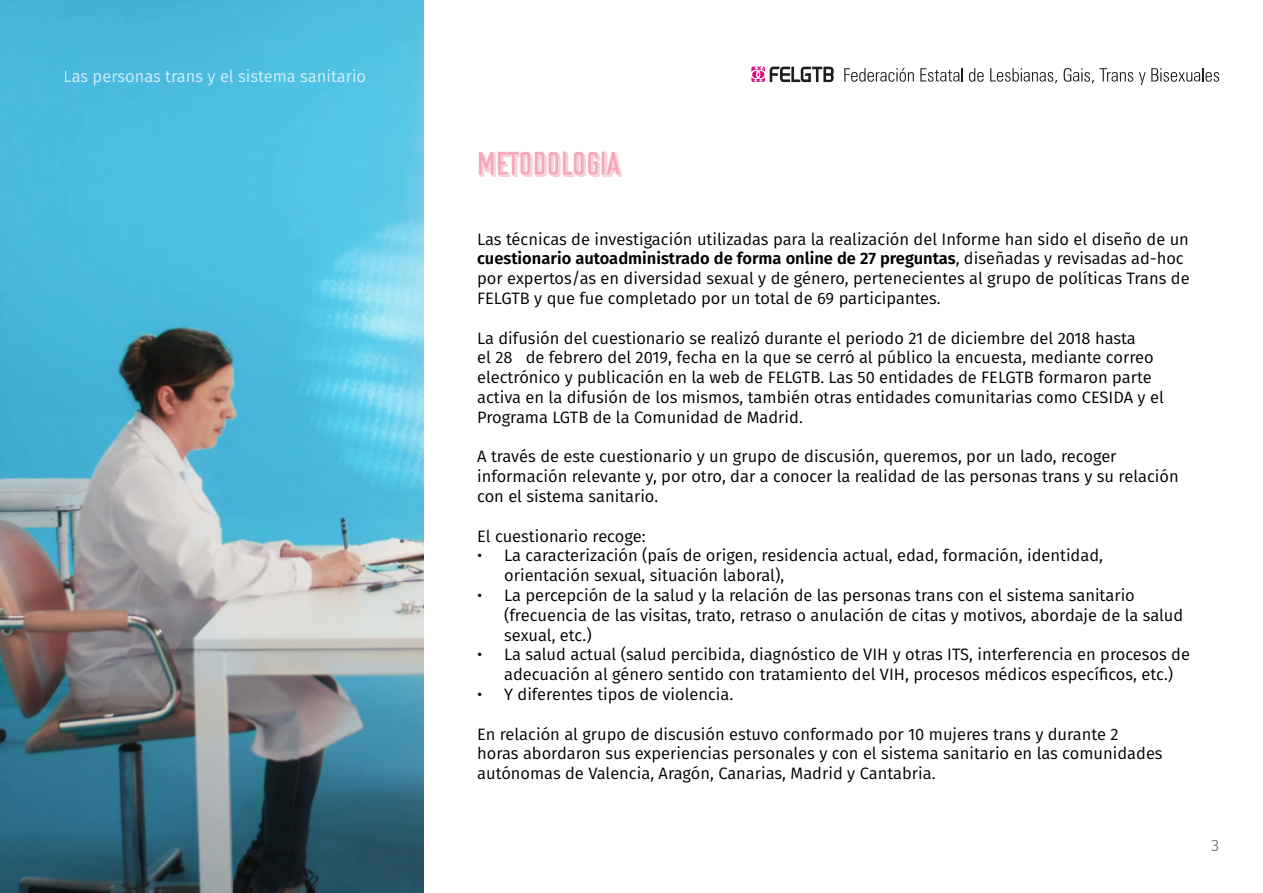
<style>
.page{position:relative;width:1263px;height:893px;background:#fff}
.page>*{position:absolute;margin:0;border:0;box-sizing:border-box;transform-origin:0 0}
.t1{font:36px "Sunset Boulevard";color:#f5a8b8}
.t2{font:16.5px/19.8px "Fira Sans";color:#000}
.t3{font:16.5px "Fira Sans";color:#fff}
.t4{font:300 16.5px "Fira Sans";color:#5c5c5b}
.s1{font-weight:600}
</style>
<div class="page">
<svg style="left:751px;top:67px;width:83px;height:15px"></svg>
<svg style="left:844px;top:68px;width:70px;height:14px"></svg>
<svg style="left:920px;top:68px;width:43px;height:14px"></svg>
<svg style="left:969px;top:68px;width:15px;height:14px"></svg>
<svg style="left:990px;top:68px;width:67px;height:15px"></svg>
<svg style="left:1063px;top:68px;width:70px;height:15px"></svg>
<svg style="left:1139px;top:72px;width:6px;height:13px"></svg>
<svg style="left:1151px;top:68px;width:68px;height:14px"></svg>
<img style="left:0;top:0;width:423px;height:893px">
<p class="t3" style="left:64px;top:64px;width:304px">Las personas trans y el sistema sanitario</p>
<h1 class="t1" style="left:477px;top:150px;width:144px">METODOLOGIA</h1>
<p class="t2" style="left:477px;top:229px;width:714px">Las técnicas de investigación utilizadas para la realización del Informe han sido el diseño de un <span class="s1">cuestionario autoadministrado de forma online de 27 preguntas</span>, diseñadas y revisadas ad-hoc por expertos/as en diversidad sexual y de género, pertenecientes al grupo de políticas Trans de FELGTB y que fue completado por un total de 69 participantes.</p>
<p class="t2" style="left:477px;top:328px;width:688px">La difusión del cuestionario se realizó durante el periodo 21 de diciembre del 2018 hasta<br>el 28 de febrero del 2019, fecha en la que se cerró al público la encuesta, mediante correo electrónico y publicación en la web de FELGTB. Las 50 entidades de FELGTB formaron parte activa en la difusión de los mismos, también otras entidades comunitarias como CESIDA y el Programa LGTB de la Comunidad de Madrid.</p>
<p class="t2" style="left:477px;top:446px;width:703px">A través de este cuestionario y un grupo de discusión, queremos, por un lado, recoger información relevante y, por otro, dar a conocer la realidad de las personas trans y su relación con el sistema sanitario.</p>
<p class="t2" style="left:477px;top:526px;width:170px">El cuestionario recoge:</p>
<p class="t2" style="left:504px;top:545px;width:600px;text-indent:-27px">• La caracterización (país de origen, residencia actual, edad, formación, identidad, orientación sexual, situación laboral),</p>
<p class="t2" style="left:504px;top:585px;width:681px;text-indent:-27px">• La percepción de la salud y la relación de las personas trans con el sistema sanitario (frecuencia de las visitas, trato, retraso o anulación de citas y motivos, abordaje de la salud sexual, etc.)</p>
<p class="t2" style="left:504px;top:644px;width:687px;text-indent:-27px">• La salud actual (salud percibida, diagnóstico de VIH y otras ITS, interferencia en procesos de adecuación al género sentido con tratamiento del VIH, procesos médicos específicos, etc.)</p>
<p class="t2" style="left:477px;top:684px;width:258px">• Y diferentes tipos de violencia.</p>
<p class="t2" style="left:477px;top:724px;width:687px">En relación al grupo de discusión estuvo conformado por 10 mujeres trans y durante 2 horas abordaron sus experiencias personales y con el sistema sanitario en las comunidades autónomas de Valencia, Aragón, Canarias, Madrid y Cantabria.</p>
<p class="t4" style="left:1211px;top:834px;width:10px">3</p>
</div>
